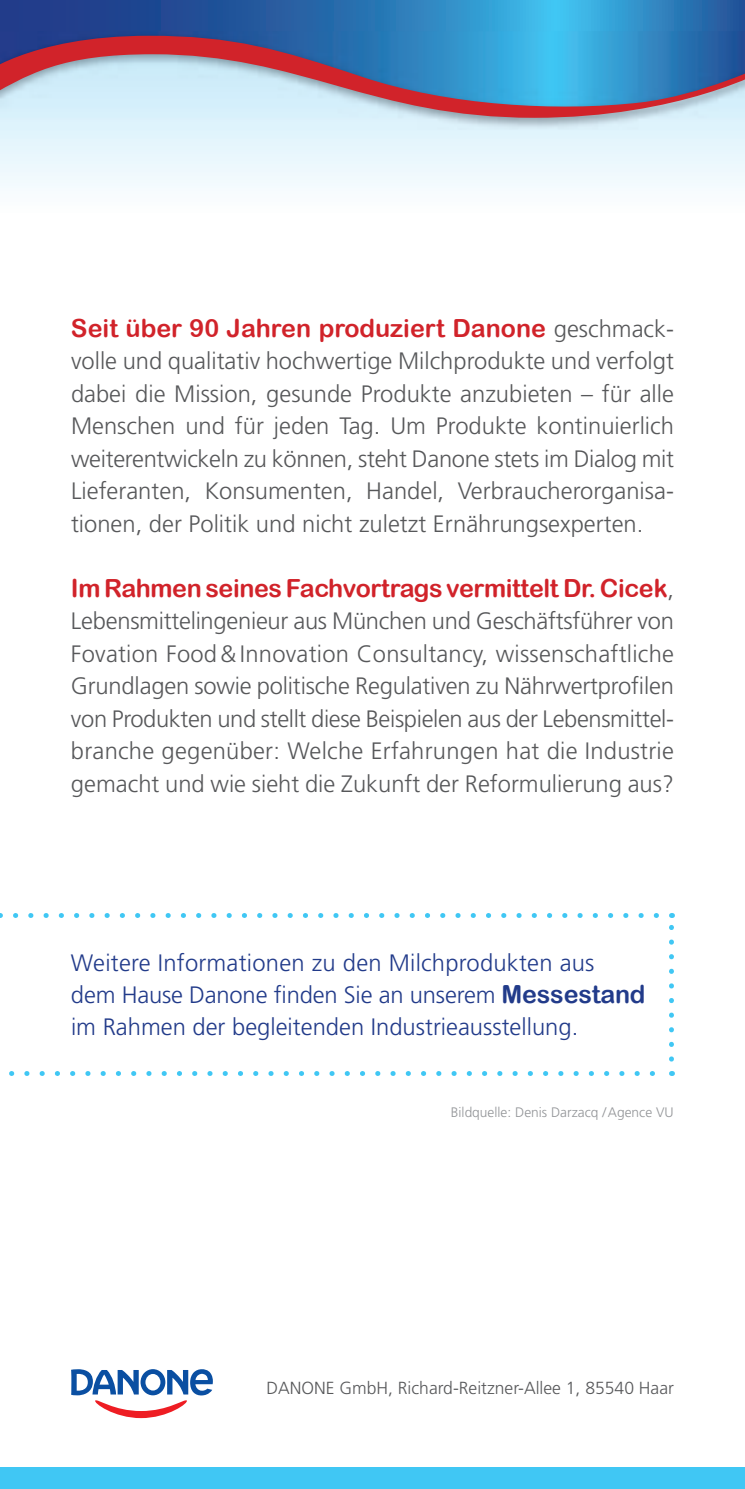
<style>
.page{position:relative;width:745px;height:1489px;background:#fff}
.page>*{position:absolute;margin:0;border:0;box-sizing:border-box;transform-origin:0 0}
.t1{font:25px "Arial Rounded MT Bold";letter-spacing:-.015em;color:#d1232a}
.t2{font:300 23.75px/32.5px "Frutiger LT Std";color:#57585a;text-align:justify}
.t3{font:300 23.75px/32.5px "Frutiger LT Std";color:#223b8a}
.t4{font:300 17.5px "Frutiger LT Std";color:#57585a}
.t5{font:300 13.75px "Frutiger LT Std";color:#939598}
.s1{font-family:"Frutiger LT Std";font-weight:300;font-size:23.75px;color:#57585a}
.s2{font-family:"Arial Rounded MT Bold";font-weight:400;font-size:25px}
</style>
<div class="page">
<div style="left:0;top:130px;width:744px;height:83px;background:linear-gradient(to bottom,#e0f3fc,#fefefe)"></div>
<svg style="left:0;top:0;width:744px;height:31px;background:#2a71b1"></svg>
<img style="left:0;top:31px;width:744px;height:5px">
<svg style="left:0;top:36px;width:744px;height:82px;background:#8599b8"></svg>
<div style="left:0;top:1468px;width:744px;height:21px;background:#40c7f4"></div>
<svg style="left:9px;top:1071px;width:646px;height:5px"></svg>
<svg style="left:669px;top:913px;width:4px;height:146px"></svg>
<svg style="left:0;top:913px;width:656px;height:5px"></svg>
<svg style="left:71px;top:1369px;width:142px;height:49px"></svg>
<p class="t1" style="left:71px;top:313px;width:604px">Seit über 90 Jahren produziert Danone <span class="s1">geschmack-</span></p>
<p class="t2" style="left:71px;top:345px;width:604px">volle und qualitativ hochwertige Milchprodukte und verfolgt dabei die Mission, gesunde Produkte anzubieten – für alle Menschen und für jeden Tag. Um Produkte kontinuierlich weiterentwickeln zu können, steht Danone stets im Dialog mit Lieferanten, Konsumenten, Handel, Verbraucherorganisa&shy;tionen, der Politik und nicht zuletzt Ernährungsexperten.</p>
<p class="t1" style="left:71px;top:573px;width:604px">Im Rahmen seines Fachvortrags vermittelt Dr. Cicek<span class="s1">,</span></p>
<p class="t2" style="left:71px;top:605px;width:604px">Lebensmittelingenieur aus München und Geschäftsführer von Fovation Food &amp; Innovation Consultancy, wissenschaftliche Grundlagen sowie politische Regulativen zu Nährwertprofilen von Produkten und stellt diese Beispielen aus der Lebensmittel&shy;branche gegenüber: Welche Erfahrungen hat die Industrie gemacht und wie sieht die Zukunft der Reformulierung aus?</p>
<p class="t3" style="left:71px;top:946px;width:575px">Weitere Informationen zu den Milchprodukten aus<br>dem Hause Danone finden Sie an unserem <span class="s2">Messestand </span>im Rahmen der begleitenden Industrieausstellung.</p>
<p class="t5" style="left:450px;top:1105px;width:224px">Bildquelle: Denis Darzacq / Agence VU</p>
<p class="t4" style="left:266px;top:1378px;width:409px">DANONE GmbH, Richard-Reitzner-Allee 1, 85540 Haar</p>
</div>
